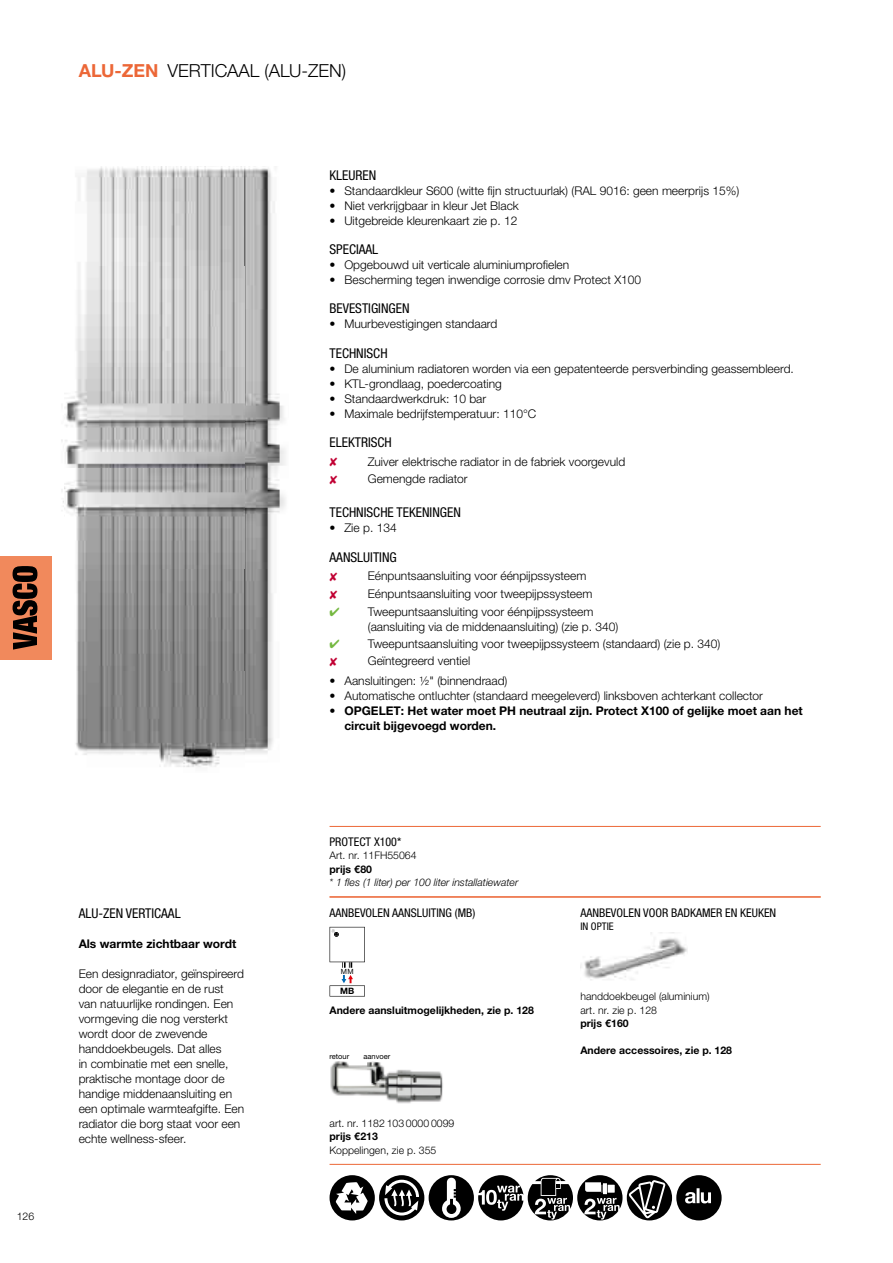
<style>
.page{position:relative;width:893px;height:1263px;background:#fff}
.page>*{position:absolute;margin:0;border:0;box-sizing:border-box;transform-origin:0 0}
.t1{font:300 18px "Helvetica Neue LTW1 G";color:#000}
.t2{font:condensed 13.5px "Helvetica Neue LTW1 G";color:#000}
.t3{font:300 12px/15px "Helvetica Neue LTW1 G";color:#000}
.t4{font:700 12px/15px "Helvetica Neue LTW1 G";color:#000}
.t5{font:condensed 12px "Helvetica Neue LTW1 G";color:#000}
.t6{font:300 10.5px/13.5px "Helvetica Neue LTW1 G";color:#000}
.t7{font:700 10.5px "Helvetica Neue LTW1 G";color:#000}
.t8{font:italic 300 10.5px "Helvetica Neue LTW1 G";color:#000}
.t9{font:condensed 10.5px "Helvetica Neue LTW1 G";color:#000}
.t10{font:700 8.7px "Helvetica Neue LTW1 G";color:#000}
.t11{font:7.5px "Helvetica Neue LTW1 G";color:#000}
.t12{font:7.2px "Helvetica Neue LTW1 G";color:#000}
.s1{font-weight:700;color:#ec6737}
.s2{color:#75b841}
.s3{font-weight:300}
</style>
<div class="page">
<img style="left:51px;top:566px;width:1px;height:94px">
<img style="left:64px;top:166px;width:222px;height:601px">
<hr style="left:330px;top:897px;width:491px;height:1px;background:#ec6737">
<hr style="left:330px;top:1164px;width:491px;height:1px;background:#ec6737">
<img style="left:580px;top:933px;width:108px;height:47px">
<svg style="left:330px;top:927px;width:35px;height:41px"></svg>
<svg style="left:330px;top:975px;width:35px;height:21px"></svg>
<svg style="left:330px;top:1175px;width:392px;height:45px"></svg>
<hr style="left:330px;top:826px;width:491px;height:1px;background:#ec6737">
<hr style="left:330px;top:896px;width:491px;height:1px;background:#ec6737">
<img style="left:330px;top:1061px;width:113px;height:43px">
<div style="left:0;top:556px;width:51px;height:104px;background:#f1895c"></div>
<svg style="left:13px;top:566px;width:24px;height:84px"></svg>
<p class="t6" style="left:17px;top:1210px;width:19px">126</p>
<h1 class="t1" style="left:79px;top:59px;width:269px"><span class="s1">ALU-ZeN</span> VERTICAAL ( ALU-ZEN )</h1>
<p class="t2" style="left:330px;top:167px;width:48px">KLEUREN</p>
<p class="t3" style="left:330px;top:183px;width:411px">• Standaardkleur S600 (witte fijn structuurlak) (RAL 9016: geen meerprijs 15%)</p>
<p class="t3" style="left:330px;top:198px;width:191px">• Niet verkrijgbaar in kleur Jet Black</p>
<p class="t3" style="left:330px;top:213px;width:189px">• Uitgebreide kleurenkaart zie p. 12</p>
<p class="t2" style="left:330px;top:241px;width:50px">SPECIAAL</p>
<p class="t3" style="left:330px;top:257px;width:241px">• Opgebouwd uit verticale aluminiumprofielen</p>
<p class="t3" style="left:330px;top:272px;width:313px">• Bescherming tegen inwendige corrosie dmv Protect X100</p>
<p class="t2" style="left:330px;top:300px;width:82px">BEVESTIGINGEN</p>
<p class="t3" style="left:330px;top:316px;width:169px">• Muurbevestigingen standaard</p>
<p class="t2" style="left:330px;top:345px;width:60px">TECHNISCH</p>
<p class="t3" style="left:330px;top:361px;width:466px">• De aluminium radiatoren worden via een gepatenteerde persverbinding geassembleerd.</p>
<p class="t3" style="left:330px;top:376px;width:174px">• KTL-grondlaag, poedercoating</p>
<p class="t3" style="left:330px;top:391px;width:158px">• Standaardwerkdruk: 10 bar</p>
<p class="t3" style="left:330px;top:406px;width:208px">• Maximale bedrijfstemperatuur: 110°C</p>
<p class="t2" style="left:330px;top:434px;width:64px">ELEKTRISCH</p>
<p class="t3" style="left:368px;top:454px;width:259px">Zuiver elektrische radiator in de fabriek voorgevuld</p>
<p class="t3" style="left:368px;top:471px;width:101px">Gemengde radiator</p>
<p class="t2" style="left:330px;top:505px;width:133px">TECHNISCHE TEKENINGEN</p>
<p class="t3" style="left:330px;top:520px;width:69px">• Zie p. 134</p>
<p class="t2" style="left:330px;top:549px;width:69px">AANSLUITING</p>
<p class="t3" style="left:368px;top:568px;width:220px">Eénpuntsaansluiting voor éénpijpssysteem</p>
<p class="t3" style="left:368px;top:586px;width:226px">Eénpuntsaansluiting voor tweepijpssysteem</p>
<p class="t3" style="left:368px;top:604px;width:252px;text-indent:-38px"><span class="s2">✔</span> Tweepuntsaansluiting voor éénpijpssysteem (aansluiting via de middenaansluiting) (zie p. 340)</p>
<p class="t3" style="left:330px;top:636px;width:392px"><span class="s2">✔</span> Tweepuntsaansluiting voor tweepijpssysteem (standaard) (zie p. 340)</p>
<p class="t3" style="left:368px;top:653px;width:104px">Geïntegreerd ventiel</p>
<p class="t3" style="left:330px;top:673px;width:179px">• Aansluitingen: ½" (binnendraad)</p>
<p class="t3" style="left:330px;top:688px;width:435px">• Automatische ontluchter (standaard meegeleverd) linksboven achterkant collector</p>
<p class="t4" style="left:344px;top:703px;width:460px;text-indent:-15px"><span class="s3">•</span> OPGeLet: Het water moet PH neutraal zijn. Protect X100 of gelijke moet aan het circuit bijgevoegd worden.</p>
<p class="t5" style="left:330px;top:834px;width:73px">PROTECT X100*</p>
<p class="t6" style="left:330px;top:848px;width:89px">Art. nr. 11FH55064</p>
<p class="t7" style="left:330px;top:862px;width:44px">prijs € 80</p>
<p class="t8" style="left:330px;top:876px;width:190px">* 1 fles (1 liter) per 100 liter installatiewater</p>
<p class="t2" style="left:79px;top:905px;width:104px">ALU-ZEN VERTICAAL</p>
<p class="t4" style="left:79px;top:936px;width:159px">Als warmte zichtbaar wordt</p>
<p class="t3" style="left:79px;top:966px;width:167px">Een designradiator, geïnspireerd door de elegantie en de rust van natuurlijke rondingen. Een vormgeving die nog versterkt wordt door de zwevende handdoekbeugels. Dat alles<br>in combinatie met een snelle, praktische montage door de handige middenaansluiting en een optimale warmteafgifte. Een radiator die borg staat voor een echte wellness-sfeer.</p>
<p class="t12" style="left:341px;top:967px;width:14px">MM</p>
<p class="t5" style="left:330px;top:905px;width:147px">AANBEVOLEN AANSLUITING ( MB )</p>
<p class="t5" style="left:580px;top:905px;width:197px">AANBEVOLEN VOOR BADKAMER EN KEUKEN</p>
<p class="t9" style="left:580px;top:920px;width:35px">IN OPTIE</p>
<p class="t10" style="left:340px;top:986px;width:16px">MB</p>
<p class="t7" style="left:330px;top:1003px;width:206px">Andere aansluitmogelijkheden, zie p. 128</p>
<p class="t6" style="left:580px;top:990px;width:131px">handdoekbeugel ( aluminium ) art. nr. zie p. 128</p>
<p class="t7" style="left:580px;top:1017px;width:50px">prijs € 160</p>
<p class="t7" style="left:580px;top:1044px;width:153px">Andere accessoires, zie p. 128</p>
<p class="t11" style="left:330px;top:1051px;width:21px">retour</p>
<p class="t11" style="left:364px;top:1051px;width:28px">aanvoer</p>
<p class="t6" style="left:330px;top:1116px;width:126px">art. nr. 1182 103 0000 0099</p>
<p class="t7" style="left:330px;top:1130px;width:50px">prijs € 213</p>
<p class="t6" style="left:330px;top:1143px;width:108px">Koppelingen, zie p. 355</p>
</div>
